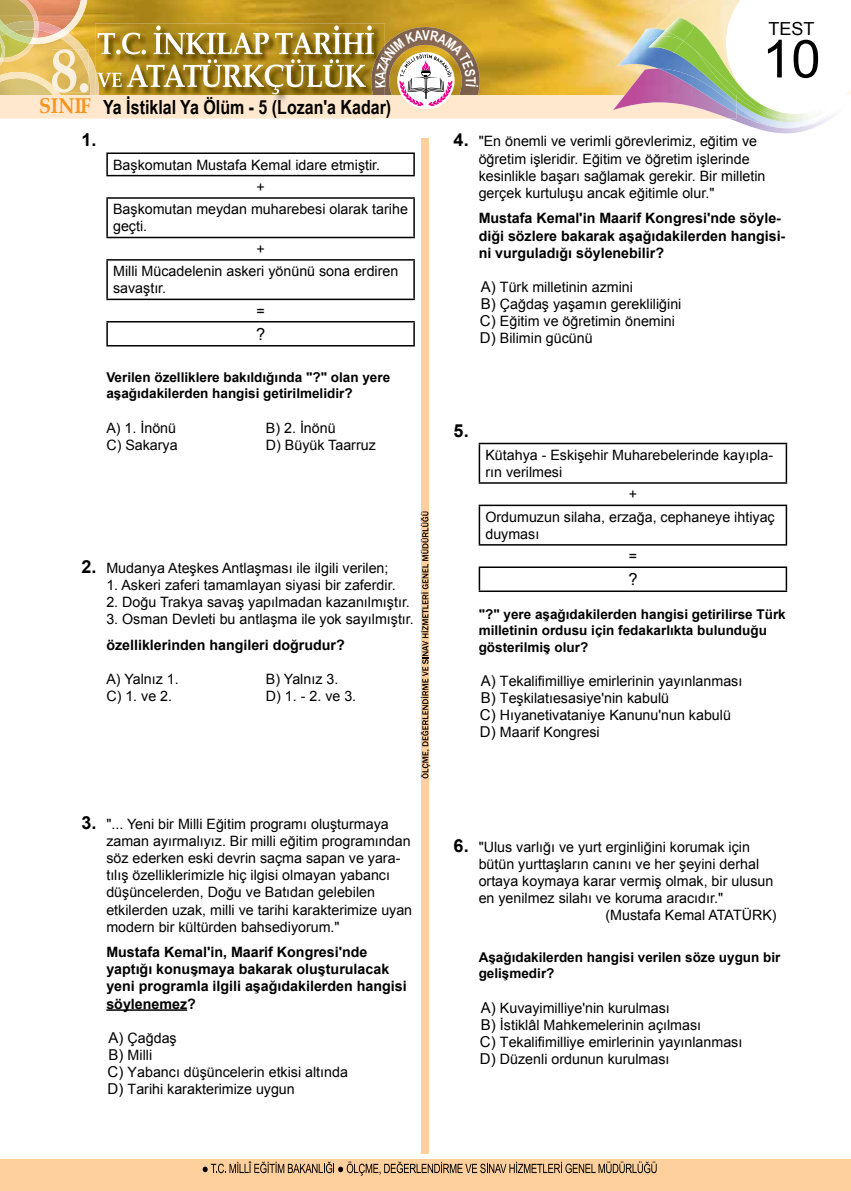
<style>
.page{position:relative;width:851px;height:1191px;background:#fff}
.page>*{position:absolute;margin:0;border:0;box-sizing:border-box;transform-origin:0 0}
.t1{font:52.5px "Arial";color:#000}
.t2{font:700 21.45px "Book Antiqua";color:#f7941e;scale:.9 1}
.t3{font:700 19.5px "Arial Narrow";color:#000}
.t4{font:18px "Arial";color:#000}
.t5{font:700 18px "Arial";color:#000}
.t6{font:16.5px "Arial";color:#000}
.t7{font:14.25px/17.1px "Arial";color:#000}
.t8{font:700 14.25px/17.1px "Arial";color:#000}
.t9{font:700 13.5px/16.2px "Arial";color:#000}
.t10{font:12.9px "Arial Narrow";color:#000;scale:.9 1}
.t11{font:500 9px "Franklin Gothic";color:#000}
.s1{font-weight:700;font-size:18px}
.s2{font-size:15px}
</style>
<div class="page">
<div style="left:421px;top:138px;width:8px;height:1015px;background:#fed09e"></div>
<img style="left:733px;top:120px;width:80px;height:13px">
<img style="left:736px;top:119px;width:94px;height:9px">
<img style="left:736px;top:119px;width:75px;height:3px">
<div style="left:0;top:1159px;width:850px;height:32px;background:#fed09e"></div>
<svg style="left:203px;top:1161px;width:453px;height:14px"></svg>
<svg style="left:420px;top:511px;width:10px;height:267px"></svg>
<hr style="left:106px;top:1009px;width:81px;height:1px;background:#000">
<hr style="left:106px;top:152px;width:309px;height:2px;background:#000">
<hr style="left:106px;top:154px;width:2px;height:21px;background:#000">
<hr style="left:413px;top:154px;width:2px;height:21px;background:#000">
<hr style="left:106px;top:175px;width:309px;height:1px;background:#000">
<hr style="left:106px;top:197px;width:309px;height:2px;background:#000">
<hr style="left:106px;top:199px;width:2px;height:38px;background:#000">
<hr style="left:413px;top:199px;width:2px;height:38px;background:#000">
<hr style="left:106px;top:237px;width:309px;height:1px;background:#000">
<hr style="left:106px;top:259px;width:309px;height:2px;background:#000">
<hr style="left:106px;top:261px;width:2px;height:38px;background:#000">
<hr style="left:413px;top:261px;width:2px;height:38px;background:#000">
<hr style="left:106px;top:299px;width:309px;height:1px;background:#000">
<hr style="left:106px;top:321px;width:309px;height:1px;background:#000">
<hr style="left:106px;top:322px;width:2px;height:23px;background:#000">
<hr style="left:413px;top:322px;width:2px;height:23px;background:#000">
<hr style="left:106px;top:345px;width:309px;height:1px;background:#000">
<hr style="left:478px;top:443px;width:309px;height:1px;background:#000">
<hr style="left:478px;top:444px;width:2px;height:38px;background:#000">
<hr style="left:785px;top:444px;width:2px;height:38px;background:#000">
<hr style="left:478px;top:482px;width:309px;height:2px;background:#000">
<hr style="left:478px;top:504px;width:309px;height:2px;background:#000">
<hr style="left:478px;top:506px;width:2px;height:38px;background:#000">
<hr style="left:785px;top:506px;width:2px;height:38px;background:#000">
<hr style="left:478px;top:544px;width:309px;height:1px;background:#000">
<hr style="left:478px;top:566px;width:309px;height:2px;background:#000">
<hr style="left:478px;top:568px;width:2px;height:22px;background:#000">
<hr style="left:785px;top:568px;width:2px;height:22px;background:#000">
<hr style="left:478px;top:590px;width:309px;height:2px;background:#000">
<svg style="left:0;top:0;width:850px;height:119px;background:#d4bb7e"></svg>
<h2 class="t2" style="left:39px;top:93px;width:59px">SINIF</h2>
<p class="t5" style="left:81px;top:128px;width:17px">1.</p>
<h3 class="t3" style="left:103px;top:92px;width:289px">Ya İstiklal Ya Ölüm - 5 (Lozan'a Kadar)</h3>
<p class="t7" style="left:113px;top:156px;width:268px">Başkomutan Mustafa Kemal idare etmiştir.</p>
<p class="t7" style="left:256px;top:179px;width:10px">+</p>
<p class="t7" style="left:113px;top:201px;width:296px">Başkomutan meydan muharebesi olarak tarihe</p>
<p class="t7" style="left:113px;top:218px;width:36px">geçti.</p>
<p class="t7" style="left:113px;top:238px;width:287px;line-height:22.4px;text-indent:143px">+<br>Milli Mücadelenin askeri yönünü sona erdiren</p>
<p class="t7" style="left:113px;top:280px;width:55px">savaştır.</p>
<p class="t7" style="left:256px;top:302px;width:10px">=</p>
<p class="t6" style="left:256px;top:323px;width:11px">?</p>
<p class="t9" style="left:106px;top:370px;width:285px">Verilen özelliklere bakıldığında "?" olan yere aşağıdakilerden hangisi getirilmelidir?</p>
<p class="t7" style="left:106px;top:419px;width:71px">A) 1. İnönü</p>
<p class="t7" style="left:266px;top:419px;width:71px">B) 2. İnönü</p>
<p class="t7" style="left:106px;top:436px;width:73px">C) Sakarya</p>
<p class="t7" style="left:266px;top:436px;width:111px">D) Büyük Taarruz</p>
<p class="t7" style="left:81px;top:560px;width:308px"><span class="s1">2.</span> Mudanya Ateşkes Antlaşması ile ilgili verilen;</p>
<p class="t7" style="left:106px;top:577px;width:291px">1. Askeri zaferi tamamlayan siyasi bir zaferdir.</p>
<p class="t7" style="left:106px;top:594px;width:305px">2. Doğu Trakya savaş yapılmadan kazanılmıştır.</p>
<p class="t7" style="left:106px;top:611px;width:309px">3. Osman Devleti bu antlaşma ile yok sayılmıştır.</p>
<p class="t8" style="left:106px;top:637px;width:240px">özelliklerinden hangileri doğrudur?</p>
<p class="t7" style="left:106px;top:671px;width:74px">A) Yalnız 1.</p>
<p class="t7" style="left:266px;top:671px;width:74px">B) Yalnız 3.</p>
<p class="t7" style="left:106px;top:688px;width:67px">C) 1. ve 2.</p>
<p class="t7" style="left:266px;top:688px;width:92px">D) 1. - 2. ve 3.</p>
<p class="t11" style="left:419px;top:651px;width:7px;rotate:-90deg">A</p>
<p class="t4" style="left:768px;top:17px;width:48px">TEST</p>
<h1 class="t1" style="left:762px;top:25px;width:60px">10</h1>
<p class="t7" style="left:478px;top:133px;width:288px;text-indent:-25px"><span class="s1">4.</span> "En önemli ve verimli görevlerimiz, eğitim ve öğretim işleridir. Eğitim ve öğretim işlerinde kesinlikle başarı sağlamak gerekir. Bir milletin gerçek kurtuluşu ancak eğitimle olur."</p>
<p class="t8" style="left:478px;top:210px;width:308px">Mustafa Kemal'in Maarif Kongresi'nde söyle&shy;diği sözlere bakarak aşağıdakilerden hangisi&shy;ni vurguladığı söylenebilir?</p>
<p class="t7" style="left:480px;top:278px;width:203px"><span class="s2">A)</span> Türk milletinin azmini<br><span class="s2">B)</span> Çağdaş yaşamın gerekliliğini<br><span class="s2">C)</span> Eğitim ve öğretimin önemini<br><span class="s2">D)</span> Bilimin gücünü</p>
<p class="t5" style="left:453px;top:418px;width:17px">5.</p>
<p class="t7" style="left:485px;top:446px;width:289px">Kütahya - Eskişehir Muharebelerinde kayıpla&shy;rın verilmesi</p>
<p class="t7" style="left:485px;top:483px;width:291px;line-height:22.4px;text-align:center">+<br>Ordumuzun silaha, erzağa, cephaneye ihtiyaç</p>
<p class="t7" style="left:485px;top:525px;width:55px">duyması</p>
<p class="t7" style="left:628px;top:548px;width:10px">=</p>
<p class="t6" style="left:628px;top:568px;width:11px">?</p>
<p class="t9" style="left:478px;top:607px;width:308px">"?" yere aşağıdakilerden hangisi getirilirse Türk milletinin ordusu için fedakarlıkta bulunduğu gösterilmiş olur?</p>
<p class="t7" style="left:480px;top:672px;width:264px"><span class="s2">A)</span> Tekalifimilliye emirlerinin yayınlanması <span class="s2">B)</span> Teşkilatıesasiye'nin kabulü<br><span class="s2">C)</span> Hıyanetivataniye Kanunu'nun kabulü <span class="s2">D)</span> Maarif Kongresi</p>
<p class="t7" style="left:106px;top:815px;width:307px;text-indent:-25px"><span class="s1">3.</span> "... Yeni bir Milli Eğitim programı oluşturmaya zaman ayırmalıyız. Bir milli eğitim programından söz ederken eski devrin saçma sapan ve yara&shy;tılış özelliklerimizle hiç ilgisi olmayan yabancı düşüncelerden, Doğu ve Batıdan gelebilen etkilerden uzak, milli ve tarihi karakterimize uyan modern bir kültürden bahsediyorum."</p>
<p class="t8" style="left:106px;top:944px;width:302px">Mustafa Kemal'in, Maarif Kongresi'nde yaptığı konuşmaya bakarak oluşturulacak yeni programla ilgili aşağıdakilerden hangisi söylenemez?</p>
<p class="t7" style="left:108px;top:1029px;width:242px"><span class="s2">A)</span> Çağdaş<br><span class="s2">B)</span> Milli<br><span class="s2">C)</span> Yabancı düşüncelerin etkisi altında<br><span class="s2">D)</span> Tarihi karakterimize uygun</p>
<p class="t10" style="left:249px;top:1159px;width:4px">Î</p>
<p class="t7" style="left:453px;top:838px;width:298px"><span class="s1">6.</span> "Ulus varlığı ve yurt erginliğini korumak için</p>
<p class="t7" style="left:478px;top:855px;width:282px">bütün yurttaşların canını ve her şeyini derhal</p>
<p class="t7" style="left:478px;top:873px;width:296px">ortaya koymaya karar vermiş olmak, bir ulusun</p>
<p class="t7" style="left:478px;top:890px;width:246px">en yenilmez silahı ve koruma aracıdır."</p>
<p class="t7" style="left:605px;top:907px;width:172px">(Mustafa Kemal ATATÜRK)</p>
<p class="t9" style="left:478px;top:949px;width:303px">Aşağıdakilerden hangisi verilen söze uygun bir gelişmedir?</p>
<p class="t7" style="left:480px;top:999px;width:264px"><span class="s2">A)</span> Kuvayimilliye'nin kurulması<br><span class="s2">B)</span> İstiklâl Mahkemelerinin açılması<br><span class="s2">C)</span> Tekalifimilliye emirlerinin yayınlanması <span class="s2">D)</span> Düzenli ordunun kurulması</p>
</div>
